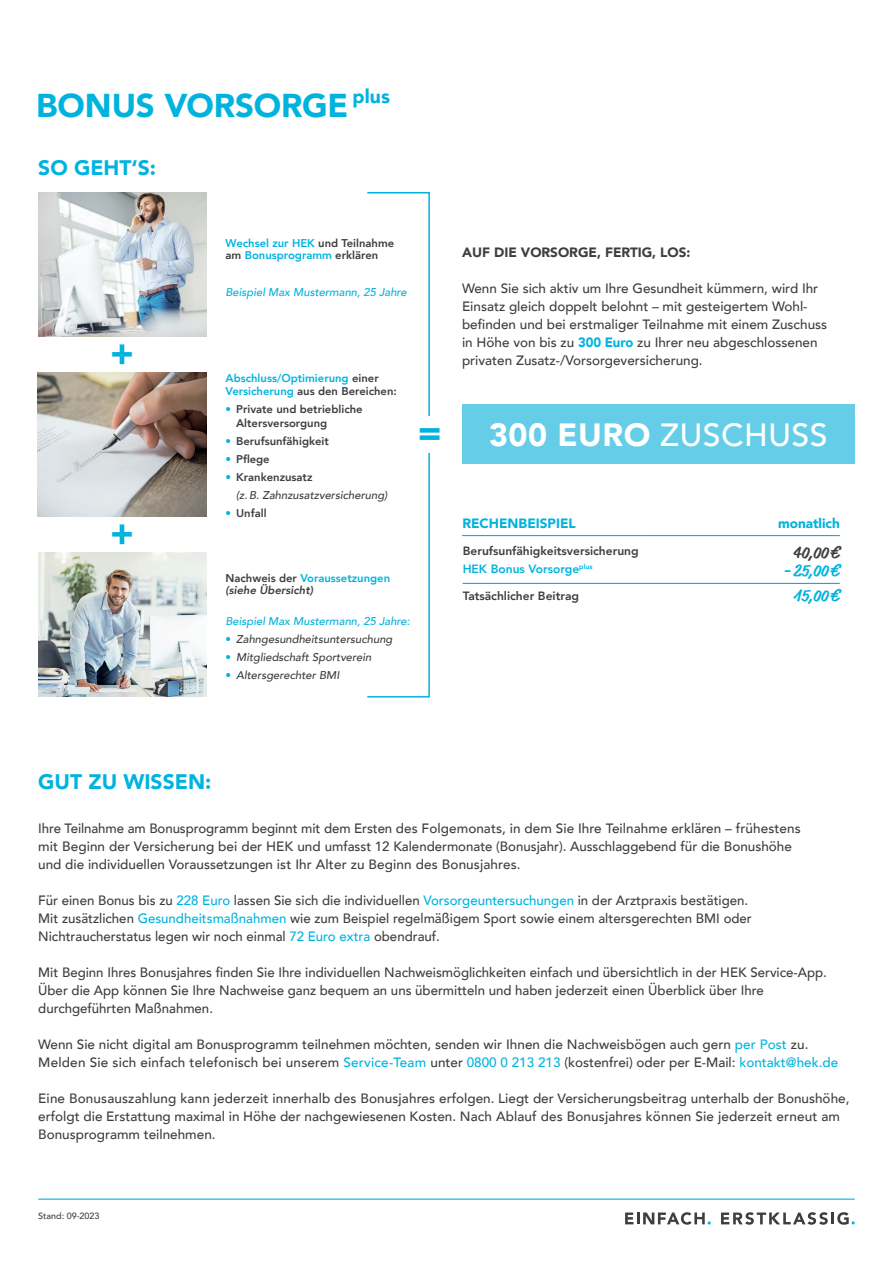
<style>
.page{position:relative;width:893px;height:1263px;background:#fff}
.page>*{position:absolute;margin:0;border:0;box-sizing:border-box;transform-origin:0 0}
.t1{font:900 36px "Avenir";color:#00b3de}
.t2{font:900 33px "Avenir";letter-spacing:-.005em;color:#00b3de}
.t3{font:500 32.1px "Avenir";letter-spacing:.015em;color:#fff}
.t4{font:900 21px "Avenir";color:#00b3de}
.t5{font:700 18px "Market Pro";color:#00b3de}
.t6{font:700 18px "Market Pro";color:#3e3e3f}
.t7{font:500 13.5px/18px "Avenir";color:#3e3e3f}
.t8{font:900 13.5px "Avenir";color:#3e3e3f}
.t9{font:900 13.5px "Avenir";color:#00b3de}
.t10{font:800 12px/18px "Avenir";color:#3e3e3f}
.t11{font:italic 500 11.25px/18px "Avenir";color:#3e3e3f}
.t12{font:800 11.25px/12.8px "Avenir";color:#00b3de}
.t13{font:800 11.25px/14.2px "Avenir";color:#3e3e3f}
.t14{font:italic 500 11.25px "Avenir";color:#00b3de}
.t15{font:italic 800 11.25px/12.8px "Avenir";color:#3e3e3f}
.t16{font:500 9px "Avenir";color:#3e3e3f}
.s1{color:#3e3e3f}
.s2{color:#00b3de}
.s3{font-weight:800;font-style:normal;color:#00b3de}
.s4{font-weight:800;font-style:normal}
.s5{font-style:normal}
.s6{font-style:normal;color:#00b3de}
.s7{font-weight:900;font-style:normal;color:#00b3de}
.s8{font-weight:900;color:#00b3de}
.s9{font-weight:900}
</style>
<div class="page">
<img style="left:38px;top:192px;width:169px;height:144px">
<div style="left:367px;top:192px;width:63px;height:505px;border:2px solid #00b3de"></div>
<div style="left:406px;top:416px;width:43px;height:36px;background:#fff"></div>
<img style="left:38px;top:552px;width:169px;height:145px">
<img style="left:38px;top:372px;width:169px;height:145px">
<hr style="left:38px;top:1198px;width:817px;height:2px;background:#00b4de">
<svg style="left:625px;top:1212px;width:86px;height:13px"></svg>
<svg style="left:721px;top:1212px;width:134px;height:13px"></svg>
<div style="left:462px;top:404px;width:393px;height:60px;background:#66cde9"></div>
<hr style="left:462px;top:535px;width:184px;height:1px;background:#00b3de">
<hr style="left:646px;top:535px;width:194px;height:1px;background:#00b3de">
<svg style="left:462px;top:536px;width:378px;height:48px"></svg>
<hr style="left:463px;top:583px;width:183px;height:1px;background:#00b3de">
<hr style="left:646px;top:583px;width:194px;height:1px;background:#00b3de">
<h2 class="t2" style="left:36px;top:77px;width:355px">BONUS VORSORGE <sup>plus</sup></h2>
<h3 class="t4" style="left:38px;top:149px;width:119px">SO GEHT‘S:</h3>
<h1 class="t1" style="left:110px;top:322px;width:25px">+</h1>
<h1 class="t1" style="left:110px;top:502px;width:25px">+</h1>
<p class="t12" style="left:226px;top:237px;width:170px;line-height:12px">Wechsel zur HEK <span class="s1">und Teilnahme am</span> Bonusprogramm <span class="s1">erklären</span></p>
<p class="t14" style="left:226px;top:285px;width:183px">Beispiel Max Mustermann, 25 Jahre</p>
<p class="t12" style="left:226px;top:372px;width:173px">Abschluss/Optimierung <span class="s1">einer<br></span>Versicherung <span class="s1">aus den Bereichen:</span></p>
<p class="t13" style="left:236px;top:402px;width:128px;text-indent:-11px"><span class="s2">•</span> Private und betriebliche<br>Altersversorgung</p>
<p class="t13" style="left:226px;top:434px;width:105px"><span class="s2">•</span> Berufsunfähigkeit</p>
<p class="t13" style="left:226px;top:452px;width:46px"><span class="s2">•</span> Pflege</p>
<p class="t11" style="left:236px;top:468px;width:153px;text-indent:-11px"><span class="s3">•</span> <span class="s4">Krankenzusatz<br></span>(z.B. Zahnzusatzversicherung)</p>
<p class="t13" style="left:226px;top:506px;width:43px"><span class="s2">•</span> Unfall</p>
<h1 class="t1" style="left:418px;top:402px;width:25px">=</h1>
<p class="t15" style="left:226px;top:571px;width:166px"><span class="s5">Nachweis der</span> <span class="s6">Voraussetzungen </span>(siehe Übersicht)</p>
<p class="t14" style="left:226px;top:614px;width:186px">Beispiel Max Mustermann, 25 Jahre:</p>
<p class="t11" style="left:226px;top:630px;width:168px"><span class="s7">•</span> Zahngesundheitsuntersuchung</p>
<p class="t11" style="left:226px;top:648px;width:147px"><span class="s7">•</span> Mitgliedschaft Sportverein</p>
<p class="t11" style="left:226px;top:666px;width:115px"><span class="s7">•</span> Altersgerechter BMI</p>
<p class="t8" style="left:462px;top:240px;width:230px">AUF DIE VORSORGE, FERTIG, LOS:</p>
<p class="t7" style="left:462px;top:278px;width:367px">Wenn Sie sich aktiv um Ihre Gesundheit kümmern, wird Ihr Einsatz gleich doppelt belohnt – mit gesteigertem Wohl&shy;befinden und bei erstmaliger Teilnahme mit einem Zuschuss in Höhe von bis zu <span class="s8">300 Euro</span> zu Ihrer neu abgeschlossenen privaten Zusatz-/Vorsorgeversicherung.</p>
<h3 class="t3" style="left:489px;top:407px;width:340px"><span class="s9">300 EURO</span> ZUSCHUSS</h3>
<p class="t9" style="left:462px;top:512px;width:115px">RECHENBEISPIEL</p>
<p class="t9" style="left:778px;top:512px;width:63px">monatlich</p>
<p class="t10" style="left:463px;top:542px;width:178px">Berufsunfähigkeitsversicherung<br><span class="s2">HEK Bonus Vorsorge</span><sup>plus</sup></p>
<h3 class="t6" style="left:793px;top:539px;width:48px">40,00€</h3>
<h3 class="t5" style="left:783px;top:557px;width:59px">- 25,00€</h3>
<p class="t10" style="left:463px;top:586px;width:118px">Tatsächlicher Beitrag</p>
<h3 class="t5" style="left:793px;top:583px;width:48px">15,00€</h3>
<h3 class="t4" style="left:38px;top:764px;width:175px">GUT ZU WISSEN:</h3>
<p class="t7" style="left:38px;top:818px;width:764px">Ihre Teilnahme am Bonusprogramm beginnt mit dem Ersten des Folgemonats, in dem Sie Ihre Teilnahme erklären – frühestens mit Beginn der Versicherung bei der HEK und umfasst 12 Kalendermonate (Bonusjahr). Ausschlaggebend für die Bonushöhe und die individuellen Voraussetzungen ist Ihr Alter zu Beginn des Bonusjahres.</p>
<p class="t7" style="left:38px;top:890px;width:715px">Für einen Bonus bis zu <span class="s2">228 Euro</span> lassen Sie sich die individuellen <span class="s2">Vorsorgeuntersuchungen</span> in der Arztpraxis bestätigen.<br>Mit zusätzlichen <span class="s2">Gesundheitsmaßnahmen</span> wie zum Beispiel regelmäßigem Sport sowie einem altersgerechten BMI oder<br>Nichtraucherstatus legen wir noch einmal <span class="s2">72 Euro extra</span> obendrauf.</p>
<p class="t7" style="left:38px;top:962px;width:790px">Mit Beginn Ihres Bonusjahres finden Sie Ihre individuellen Nachweismöglichkeiten einfach und übersichtlich in der HEK Service-App.<br>Über die App können Sie Ihre Nachweise ganz bequem an uns übermitteln und haben jederzeit einen Überblick über Ihre durchgeführten Maßnahmen.</p>
<p class="t7" style="left:38px;top:1034px;width:801px">Wenn Sie nicht digital am Bonusprogramm teilnehmen möchten, senden wir Ihnen die Nachweisbögen auch gern <span class="s2">per Post</span> zu.<br>Melden Sie sich einfach telefonisch bei unserem <span class="s2">Service-Team</span> unter <span class="s2">0800 0 213 213</span> (kostenfrei) oder per E-Mail: <span class="s2">kontakt@hek.de</span></p>
<p class="t7" style="left:38px;top:1088px;width:813px">Eine Bonusauszahlung kann jederzeit innerhalb des Bonusjahres erfolgen. Liegt der Versicherungsbeitrag unterhalb der Bonushöhe, erfolgt die Erstattung maximal in Höhe der nachgewiesenen Kosten. Nach Ablauf des Bonusjahres können Sie jederzeit erneut am<br>Bonusprogramm teilnehmen.</p>
<p class="t16" style="left:38px;top:1208px;width:63px">Stand: 09-2023</p>
</div>
